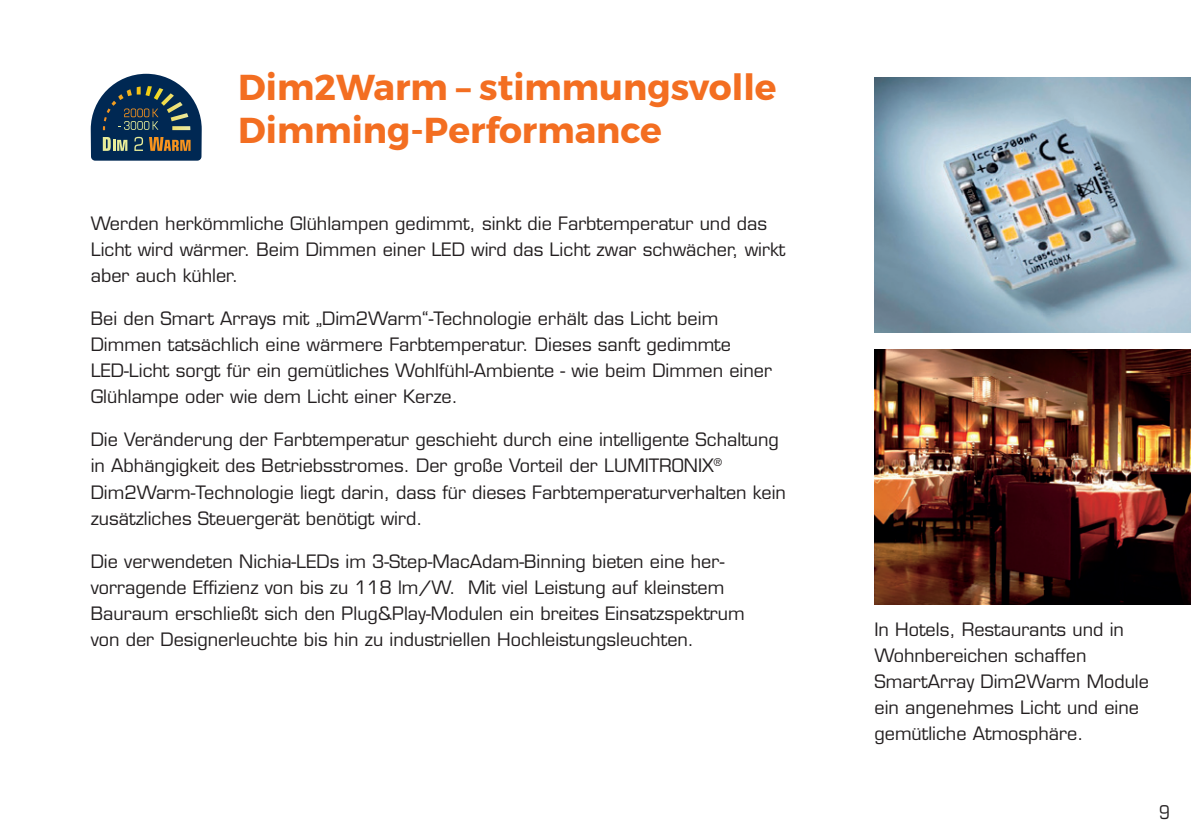
<style>
.page{position:relative;width:1191px;height:840px;background:#fff}
.page>*{position:absolute;margin:0;border:0;box-sizing:border-box;transform-origin:0 0}
.t1{font:700 36px/43.2px "Montserrat";color:#f36e21}
.t2{font:condensed 19px "Eurostile";color:#231f20}
.t3{font:18px/26px "Eurostile";color:#231f20}
.t4{font:10.4px "Eurostile";color:#231f20}
</style>
<div class="page">
<img style="left:874px;top:349px;width:317px;height:255px">
<svg style="left:91px;top:74px;width:111px;height:86px;background:#42596a"></svg>
<img style="left:874px;top:77px;width:317px;height:256px">
<h1 class="t1" style="left:238px;top:66px;width:540px">Dim2Warm – stimmungsvolle<br>Dimming-Performance</h1>
<p class="t3" style="left:91px;top:210px;width:696px">Werden herkömmliche Glühlampen gedimmt, sinkt die Farbtemperatur und das<br>Licht wird wärmer. Beim Dimmen einer LED wird das Licht zwar schwächer, wirkt aber auch kühler.</p>
<p class="t3" style="left:91px;top:305px;width:683px">Bei den Smart Arrays mit „Dim2Warm“-Technologie erhält das Licht beim Dimmen tatsächlich eine wärmere Farbtemperatur. Dieses sanft gedimmte LED-Licht sorgt für ein gemütliches Wohlfühl-Ambiente - wie beim Dimmen einer Glühlampe oder wie dem Licht einer Kerze.</p>
<p class="t3" style="left:91px;top:426px;width:689px">Die Veränderung der Farbtemperatur geschieht durch eine intelligente Schaltung in Abhängigkeit des Betriebsstromes. Der große Vorteil der Lumitronix</p>
<p class="t4" style="left:714px;top:456px;width:10px">®</p>
<p class="t3" style="left:91px;top:478px;width:697px">Dim2Warm-Technologie liegt darin, dass für dieses Farbtemperaturverhalten kein zusätzliches Steuergerät benötigt wird.</p>
<p class="t3" style="left:91px;top:547px;width:655px">Die verwendeten Nichia-LEDs im 3-Step-MacAdam-Binning bieten eine her&shy;vorragende Effizienz von bis zu 118 lm/W. Mit viel Leistung auf kleinstem Bauraum erschließt sich den Plug&amp;Play-Modulen ein breites Einsatzspektrum von der Designerleuchte bis hin zu industriellen Hochleistungsleuchten.</p>
<p class="t3" style="left:874px;top:616px;width:276px">In Hotels, Restaurants und in<br>Wohnbereichen schaffen<br>SmartArray Dim2Warm Module ein angenehmes Licht und eine gemütliche Atmosphäre.</p>
<p class="t2" style="left:1159px;top:800px;width:12px">9</p>
</div>
